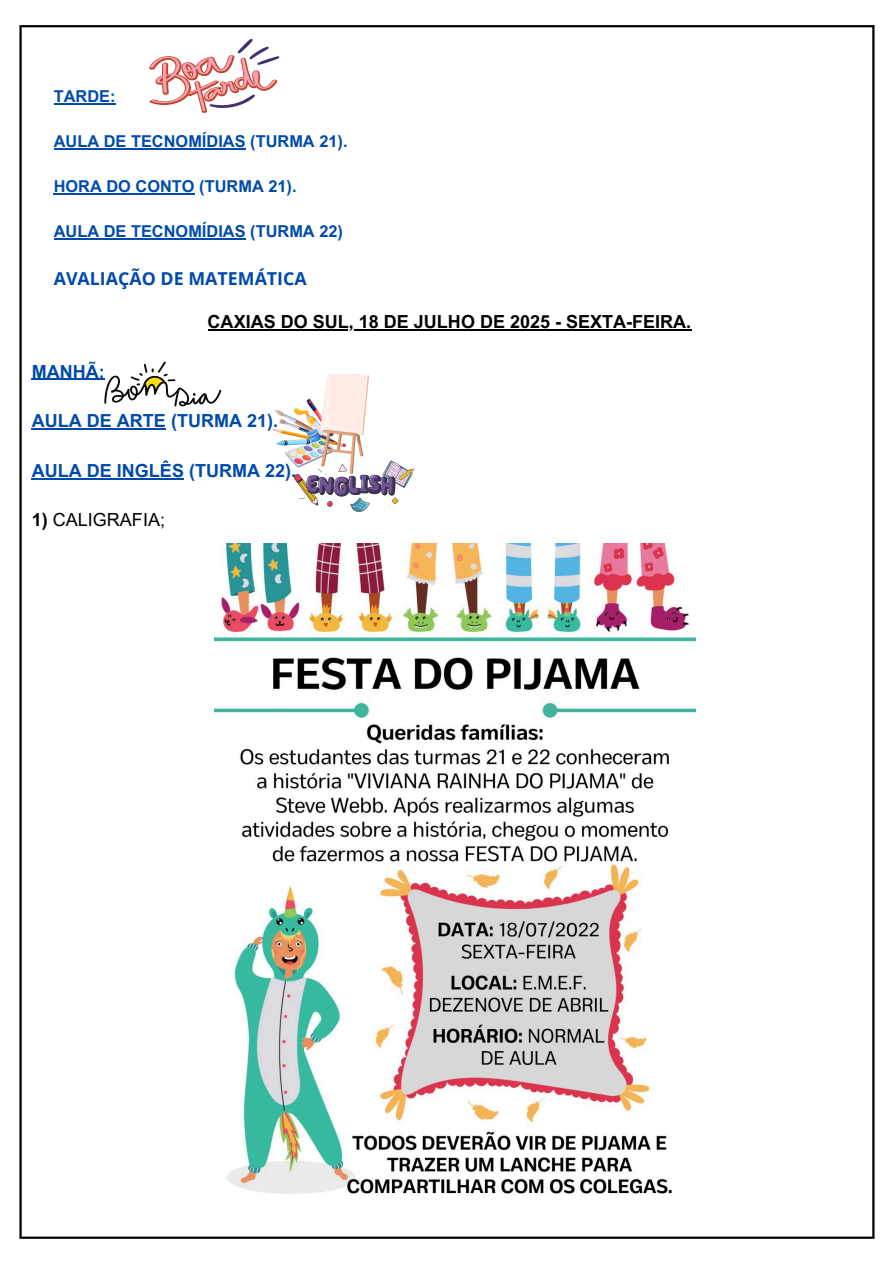
<style>
.page{position:relative;width:894px;height:1264px;background:#fff}
.page>*{position:absolute;margin:0;border:0;box-sizing:border-box;transform-origin:0 0}
.t1{font:700 18px "Arial MT Pro";color:#004aad}
.t2{font:700 18px "Arial MT Pro";color:#000}
.t3{font:18px "Arial MT Pro";color:#000}
.t4{font:700 17.85px "Open Sans";color:#004aad}
.t5{font:700 16.35px "Arial MT Pro";color:#004aad}
.s1{font-weight:700}
</style>
<div class="page">
<hr style="left:19px;top:27px;width:3px;height:1209px;background:#000">
<hr style="left:872px;top:27px;width:2px;height:1209px;background:#000">
<hr style="left:19px;top:25px;width:855px;height:2px;background:#000">
<hr style="left:19px;top:1236px;width:855px;height:2px;background:#000">
<svg style="left:149px;top:39px;width:130px;height:74px"></svg>
<hr style="left:54px;top:103px;width:61px;height:1px;background:#004aad">
<hr style="left:54px;top:148px;width:191px;height:1px;background:#004aad">
<hr style="left:54px;top:193px;width:141px;height:1px;background:#004aad">
<hr style="left:54px;top:238px;width:191px;height:1px;background:#004aad">
<hr style="left:207px;top:329px;width:484px;height:1px;background:#000">
<hr style="left:32px;top:379px;width:73px;height:1px;background:#004aad">
<hr style="left:32px;top:428px;width:134px;height:1px;background:#004aad">
<hr style="left:32px;top:478px;width:152px;height:1px;background:#004aad">
<svg style="left:104px;top:361px;width:117px;height:45px"></svg>
<img style="left:294px;top:461px;width:120px;height:50px">
<img style="left:273px;top:374px;width:95px;height:99px">
<img style="left:214px;top:543px;width:481px;height:651px">
<p class="t5" style="left:54px;top:90px;width:63px">TARDE:</p>
<p class="t5" style="left:54px;top:135px;width:295px">AULA DE TECNOMÍDIAS (TURMA 21).</p>
<p class="t5" style="left:54px;top:180px;width:244px">HORA DO CONTO (TURMA 21).</p>
<h1 class="t5" style="left:54px;top:225px;width:291px">AULA DE TECNOMÍDIAS (TURMA 22)</h1>
<h2 class="t4" style="left:54px;top:266px;width:254px">AVALIAÇÃO DE MATEMÁTICA</h2>
<p class="t2" style="left:207px;top:315px;width:485px">CAXIAS DO SUL, 18 DE JULHO DE 2025 - SEXTA-FEIRA.</p>
<p class="t1" style="left:32px;top:365px;width:74px">MANHÃ:</p>
<h2 class="t1" style="left:32px;top:414px;width:248px">AULA DE ARTE (TURMA 21).</h2>
<h2 class="t1" style="left:32px;top:464px;width:266px">AULA DE INGLÊS (TURMA 22).</h2>
<h2 class="t3" style="left:32px;top:513px;width:135px"><span class="s1">1)</span> CALIGRAFIA;</h2>
</div>
